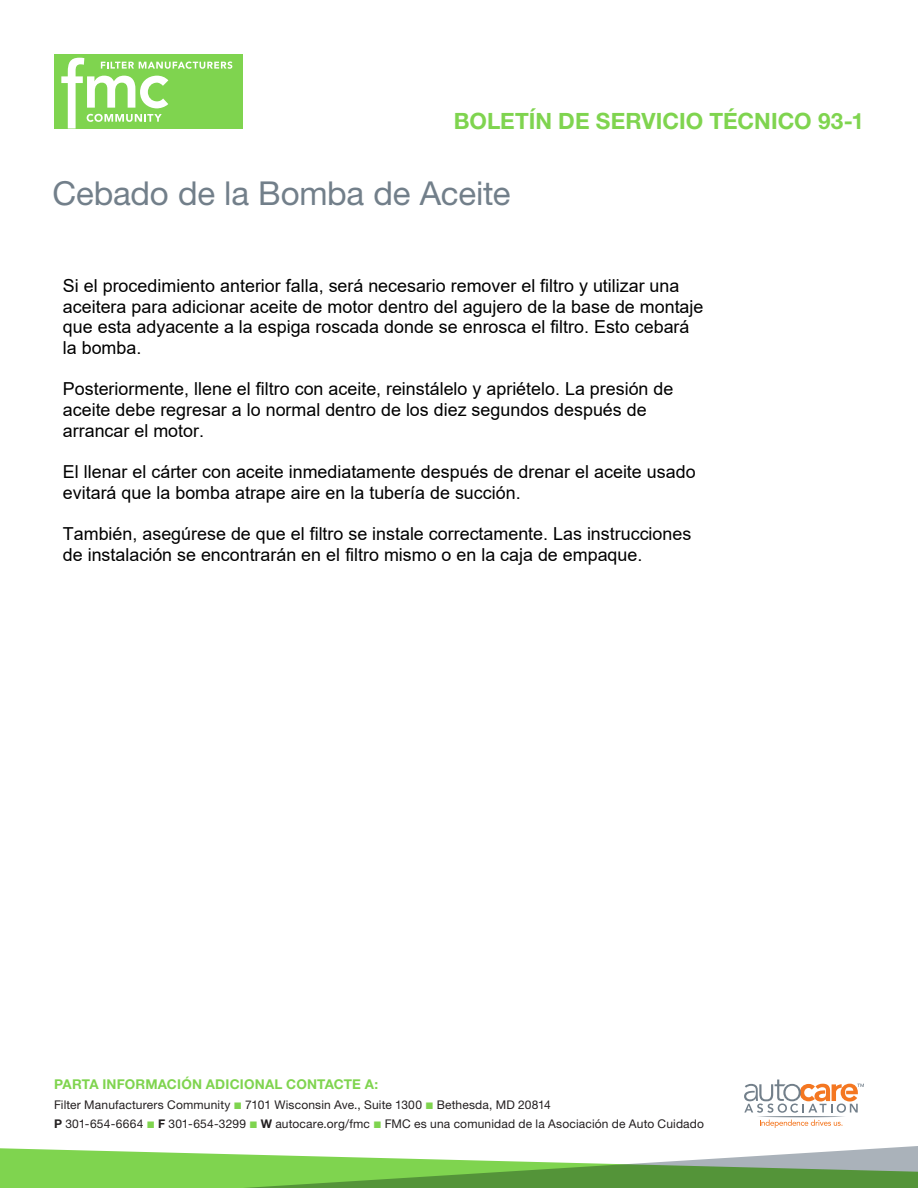
<style>
.page{position:relative;width:918px;height:1188px;background:#fff}
.page>*{position:absolute;margin:0;border:0;box-sizing:border-box;transform-origin:0 0}
.t1{font:33px "Helvetica Neue LT Std";letter-spacing:-.005em;color:#727f8a}
.body_copy{font:700 22.5px "Helvetica Neue LT Std";color:#7fd44f}
.t2{font:17.85px/20.5px "Arial";color:#000}
.subheads{font:700 13.5px "Helvetica Neue LT Std";letter-spacing:.015em;color:#7fd44f}
.subheads-2{font:12px "Helvetica Neue LT Std";letter-spacing:.015em;color:#231f20}
.s1{font-weight:700}
</style>
<div class="page">
<svg style="left:0;top:1146px;width:918px;height:42px"></svg>
<svg style="left:744px;top:1080px;width:120px;height:48px"></svg>
<div style="left:54px;top:54px;width:189px;height:75px;background:#7fd44f"></div>
<svg style="left:61px;top:58px;width:171px;height:71px"></svg>
<p class="body_copy" style="left:454px;top:107px;width:412px">BOLETÍN DE SERVICIO TÉCNICO 93-1</p>
<p class="t1" style="left:52px;top:174px;width:459px">Cebado de la Bomba de Aceite</p>
<p class="t2" style="left:63px;top:276px;width:642px">Si el procedimiento anterior falla, será necesario remover el filtro y utilizar una aceitera para adicionar aceite de motor dentro del agujero de la base de montaje que esta adyacente a la espiga roscada donde se enrosca el filtro. Esto cebará la bomba.</p>
<p class="t2" style="left:63px;top:379px;width:612px">Posteriormente, llene el filtro con aceite, reinstálelo y apriételo. La presión de aceite debe regresar a lo normal dentro de los diez segundos después de arrancar el motor.</p>
<p class="t2" style="left:63px;top:461px;width:634px">El llenar el cárter con aceite inmediatamente después de drenar el aceite usado evitará que la bomba atrape aire en la tubería de succión.</p>
<p class="t2" style="left:63px;top:523px;width:630px">También, asegúrese de que el filtro se instale correctamente. Las instrucciones de instalación se encontrarán en el filtro mismo o en la caja de empaque.</p>
<p class="subheads" style="left:54px;top:1076px;width:326px">PARTA INFORMACIÓN ADICIONAL CONTACTE A:</p>
<p class="subheads-2" style="left:54px;top:1097px;width:498px">Filter Manufacturers Community 7101 Wisconsin Ave., Suite 1300 Bethesda, MD 20814</p>
<p class="subheads-2" style="left:54px;top:1117px;width:652px"><span class="s1">P</span> 301-654-6664 <span class="s1">F</span> 301-654-3299 <span class="s1">W</span> autocare.org/fmc FMC es una comunidad de la Asociación de Auto Cuidado</p>
</div>
